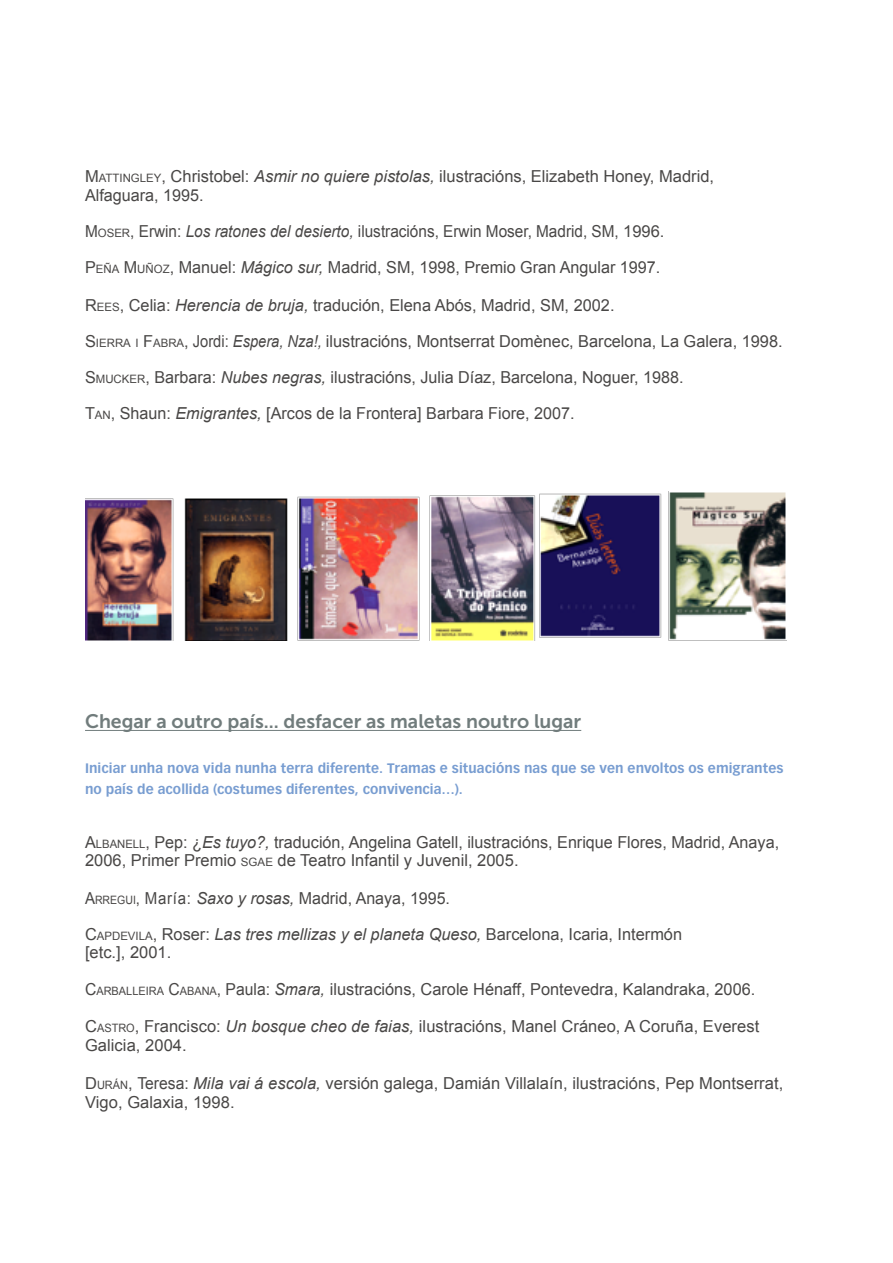
<style>
.page{position:relative;width:893px;height:1263px;background:#fff}
.page>*{position:absolute;margin:0;border:0;box-sizing:border-box;transform-origin:0 0}
.t1{font:19.5px "Museo Sans 700";color:#717c7c}
.t2{font:16.5px/18.9px "Arial";color:#494746}
.t3{font:16.5px/36px "Arial";color:#494746;scale:.93 1}
.t4{font:16.5px/36px "Arial";color:#494746;scale:.91 1}
.t5{font:16.5px "Arial";color:#494746;scale:.95 1}
.t6{font:700 13.5px/21px "Vectora LT Std";letter-spacing:.005em;color:#789dd1}
.s1{font-size:11.55px}
.s2{font-style:italic}
.s3{font-style:inherit}
</style>
<div class="page">
<hr style="left:85px;top:730px;width:496px;height:1px;background:#717c7c">
<img style="left:85px;top:491px;width:701px;height:149px">
<p class="t2" style="left:85px;top:167px;width:631px">M<span class="s1">ATTINGLEY</span>, Christobel: <span class="s2">Asmir no quiere pistolas,</span> ilustracións, Elizabeth Honey, Madrid,<br>Alfaguara, 1995.</p>
<p class="t3" style="left:85px;top:213px;width:625px">M<span class="s1">OSER</span>, Erwin: <span class="s2">Los ratones del desierto,</span> ilustracións, Erwin Moser, Madrid, SM, 1996.<br>P<span class="s1">EÑA</span> M<span class="s1">UÑOZ</span>, Manuel: <span class="s2">Mágico sur,</span> Madrid, SM, 1998, Premio Gran Angular 1997.</p>
<p class="t2" style="left:85px;top:287px;width:699px;line-height:36px">R<span class="s1">EES</span>, Celia: <span class="s2">Herencia de bruja,</span> tradución, Elena Abós, Madrid, SM, 2002.<br><span class="s3">S</span><span class="s1">IERRA I</span> <span class="s3">F</span><span class="s1">ABRA</span><span class="s3">,</span> Jordi: <span class="s2">Espera, Nza!,</span> ilustracións, Montserrat Domènec, Barcelona, La Galera, 1998.<br>S<span class="s1">MUCKER</span>, Barbara: <span class="s2">Nubes negras,</span> ilustracións, Julia Díaz, Barcelona, Noguer, 1988.<br>T<span class="s1">AN</span>, Shaun: <span class="s2">Emigrantes,</span> [Arcos de la Frontera] Barbara Fiore, 2007.</p>
<p class="t1" style="left:85px;top:711px;width:498px">Chegar a outro país... desfacer as maletas noutro lugar</p>
<p class="t6" style="left:85px;top:757px;width:700px">Iniciar unha nova vida nunha terra diferente. Tramas e situacións nas que se ven envoltos os emigrantes no país de acollida (costumes diferentes, convivencia…).</p>
<p class="t2" style="left:85px;top:833px;width:696px;line-height:18px">A<span class="s1">LBANELL</span>, Pep: ¿<span class="s2">Es tuyo?,</span> tradución, Angelina Gatell, ilustracións, Enrique Flores, Madrid, Anaya,<br>2006, Primer Premio <span class="s1">SGAE</span> de Teatro Infantil y Juvenil, 2005.</p>
<p class="t4" style="left:85px;top:880px;width:658px">A<span class="s1">RREGUI</span>, María: <span class="s2">Saxo y rosas,</span> Madrid, Anaya, 1995.<br>C<span class="s1">APDEVILA</span>, Roser: <span class="s2">Las tres mellizas y el planeta Queso,</span> Barcelona, Icaria, Intermón</p>
<p class="t2" style="left:85px;top:943px;width:88px">[etc.], 2001.</p>
<p class="t5" style="left:85px;top:978px;width:707px"><span class="s3">C</span><span class="s1">ARBALLEIRA</span> <span class="s3">C</span><span class="s1">ABANA</span>, Paula: <span class="s2">Smara,</span> ilustracións, Carole Hénaff, Pontevedra, Kalandraka, 2006.</p>
<p class="t2" style="left:85px;top:1017px;width:676px">C<span class="s1">ASTRO</span>, Francisco: <span class="s2">Un bosque cheo de faias,</span> ilustracións, Manel Cráneo, A Coruña, Everest<br>Galicia, 2004.</p>
<p class="t2" style="left:85px;top:1074px;width:700px">D<span class="s1">URÁN</span>, Teresa: <span class="s2">Mila vai á escola,</span> versión galega, Damián Villalaín, ilustracións, Pep Montserrat,<br>Vigo, Galaxia, 1998.</p>
</div>
